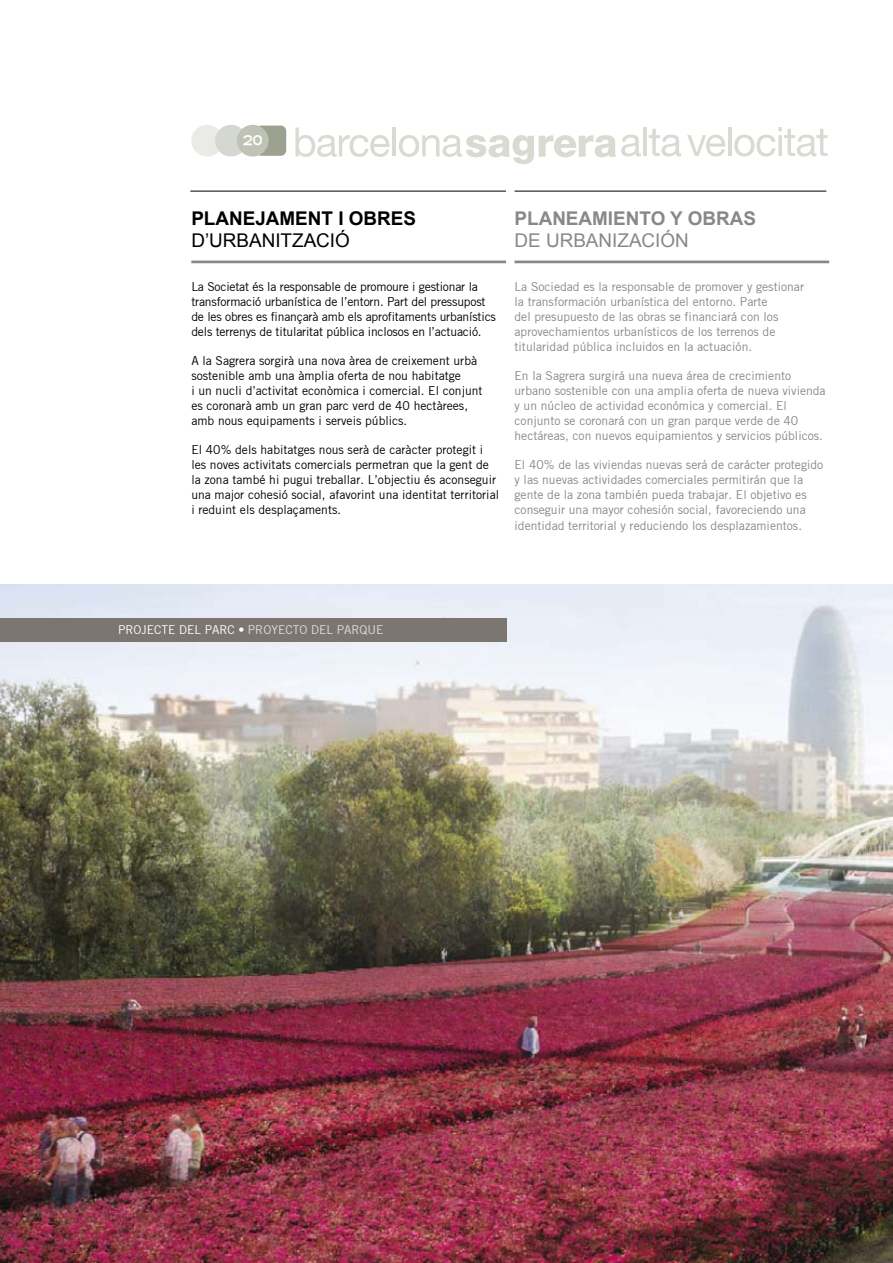
<style>
.page{position:relative;width:893px;height:1263px;background:#fff}
.page>*{position:absolute;margin:0;border:0;box-sizing:border-box;transform-origin:0 0}
.t1{font:700 18.9px/21.6px "Arial";color:#87888a}
.t2{font:700 18.9px/21.6px "Arial";color:#000}
.t3{font:13.5px "Trade Gothic LH Bold Extended";color:#fff}
.t4{font:12.15px/14.9px "Trade Gothic";color:#87888a}
.t5{font:12.15px/14.9px "Trade Gothic";color:#000}
.t6{font:12px "Trade Gothic";color:#deded8}
.s1{font-weight:400}
.s2{color:#fff}
</style>
<div class="page">
<div style="left:256px;top:126px;width:30px;height:30px;background:#9da290;border-radius:6px"></div>
<div style="left:191px;top:125px;width:32px;height:32px;background:#eaebe7;border-radius:50%"></div>
<div style="left:215px;top:125px;width:32px;height:32px;background:#d5d8d0;border-radius:50%"></div>
<div style="left:237px;top:125px;width:32px;height:32px;background:#bfc3b5;border-radius:50%"></div>
<hr style="left:643px;top:127px;width:4px;height:29px;background:#d8dbd2">
<svg style="left:649px;top:129px;width:32px;height:27px"></svg>
<svg style="left:687px;top:135px;width:38px;height:21px"></svg>
<hr style="left:728px;top:127px;width:3px;height:29px;background:#bfc3b5">
<svg style="left:734px;top:127px;width:94px;height:29px"></svg>
<svg style="left:295px;top:127px;width:95px;height:30px"></svg>
<hr style="left:392px;top:127px;width:4px;height:29px;background:#d8dbd2">
<svg style="left:399px;top:135px;width:242px;height:29px"></svg>
<hr style="left:191px;top:261px;width:315px;height:2px;background:#87888a">
<hr style="left:514px;top:261px;width:315px;height:2px;background:#87888a">
<hr style="left:190px;top:191px;width:316px;height:1px;background:#000">
<hr style="left:514px;top:191px;width:312px;height:1px;background:#000">
<img style="left:0;top:585px;width:893px;height:678px">
<div style="left:0;top:619px;width:506px;height:23px;background:#7c7671"></div>
<p class="t3" style="left:243px;top:132px;width:21px">20</p>
<p class="t2" style="left:191px;top:208px;width:226px">PLANEJAMENT I OBRES<br><span class="s1">D’URBANITZACIÓ</span></p>
<p class="t5" style="left:191px;top:279px;width:306px">La Societat és la responsable de promoure i gestionar la transformació urbanística de l’entorn. Part del pressupost de les obres es finançarà amb els aprofitaments urbanístics dels terrenys de titularitat pública inclosos en l’actuació.</p>
<p class="t5" style="left:191px;top:353px;width:293px">A la Sagrera sorgirà una nova àrea de creixement urbà sostenible amb una àmplia oferta de nou habitatge<br>i un nucli d’activitat econòmica i comercial. El conjunt es coronarà amb un gran parc verd de 40 hectàrees, amb nous equipaments i serveis públics.</p>
<p class="t5" style="left:191px;top:443px;width:309px">El 40% dels habitatges nous serà de caràcter protegit i les noves activitats comercials permetran que la gent de la zona també hi pugui treballar. L’objectiu és aconseguir una major cohesió social, afavorint una identitat territorial i reduint els desplaçaments.</p>
<p class="t1" style="left:514px;top:208px;width:243px">PLANEAMIENTO Y OBRAS<br><span class="s1">DE URBANIZACIÓN</span></p>
<p class="t4" style="left:514px;top:279px;width:291px">La Sociedad es la responsable de promover y gestionar la transformación urbanística del entorno. Parte<br>del presupuesto de las obras se financiará con los aprovechamientos urbanísticos de los terrenos de titularidad pública incluidos en la actuación.</p>
<p class="t4" style="left:514px;top:368px;width:313px">En la Sagrera surgirá una nueva área de crecimiento urbano sostenible con una amplia oferta de nueva vivienda y un núcleo de actividad económica y comercial. El conjunto se coronará con un gran parque verde de 40 hectáreas, con nuevos equipamientos y servicios públicos.</p>
<p class="t4" style="left:514px;top:457px;width:310px">El 40% de las viviendas nuevas será de carácter protegido y las nuevas actividades comerciales permitirán que la gente de la zona también pueda trabajar. El objetivo es conseguir una mayor cohesión social, favoreciendo una</p>
<p class="t4" style="left:514px;top:518px;width:289px">identidad territorial y reduciendo los desplazamientos.</p>
<p class="t6" style="left:118px;top:623px;width:267px"><span class="s2">PROJECTE DEL PARC •</span> PROYECTO DEL PARQUE</p>
</div>
